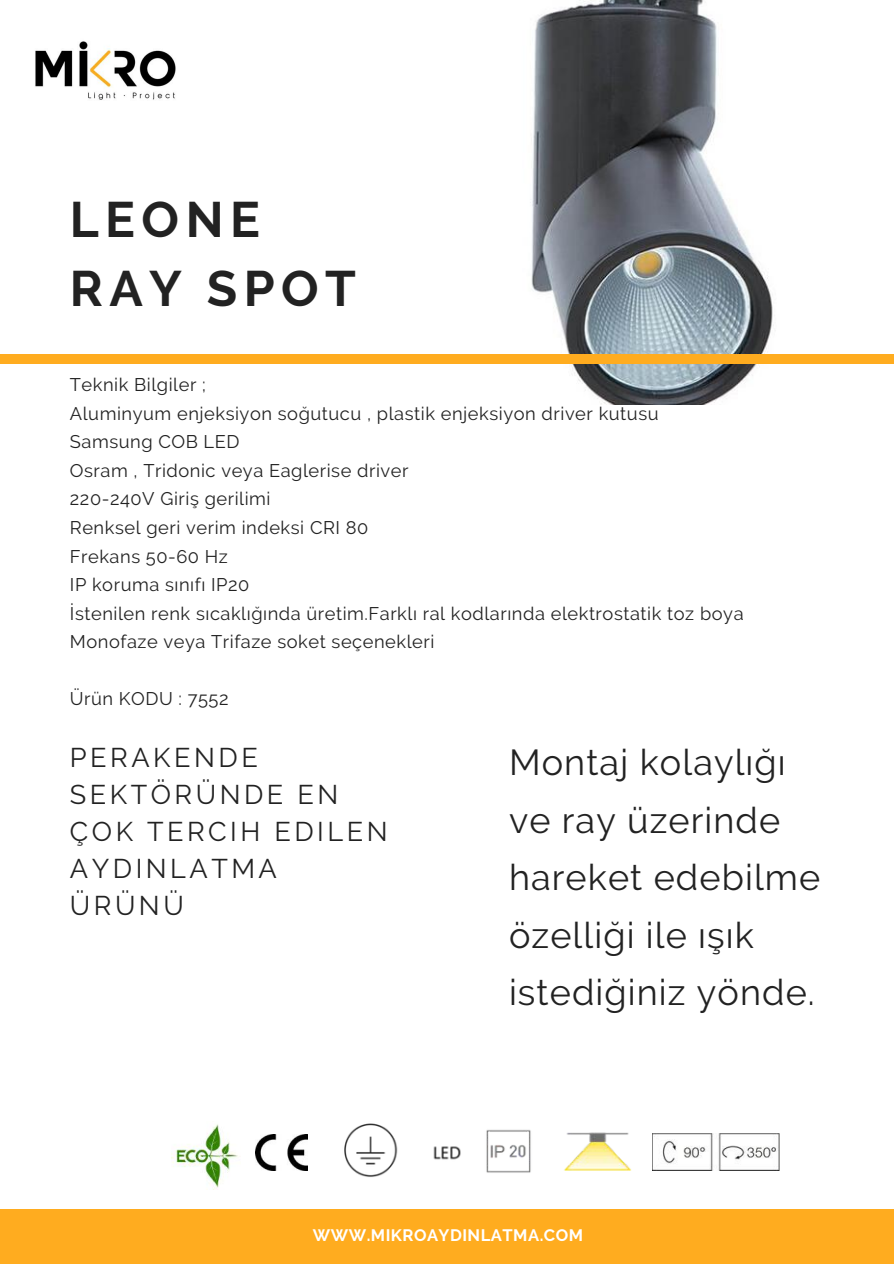
<style>
.page{position:relative;width:894px;height:1264px;background:#fff}
.page>*{position:absolute;margin:0;border:0;box-sizing:border-box;transform-origin:0 0}
.t1{font:700 49.65px/68.7px "Raleway";letter-spacing:.13em;color:#222}
.t2{font:36px/57.4px "Raleway";letter-spacing:.03em;color:#222}
.t3{font:27px/37.2px "Raleway";letter-spacing:.13em;color:#222}
.t4{font:18.3px/28.5px "Raleway";letter-spacing:.03em;color:#222}
.t5{font:700 16.5px "Raleway";letter-spacing:.03em;color:#fff}
</style>
<div class="page">
<img style="left:368px;top:0;width:525px;height:404px">
<div style="left:0;top:354px;width:893px;height:9px;background:#ffac1f"></div>
<div style="left:0;top:1209px;width:893px;height:54px;background:#ffac1f"></div>
<img style="left:171px;top:1124px;width:67px;height:65px">
<img style="left:255px;top:1134px;width:52px;height:36px">
<img style="left:344px;top:1123px;width:54px;height:54px">
<img style="left:433px;top:1146px;width:28px;height:14px">
<img style="left:564px;top:1132px;width:68px;height:39px">
<img style="left:35px;top:41px;width:141px;height:59px">
<img style="left:486px;top:1129px;width:45px;height:44px">
<img style="left:652px;top:1133px;width:127px;height:37px">
<h1 class="t1" style="left:70px;top:185px;width:287px">LEONE<br>RAY SPOT</h1>
<p class="t4" style="left:70px;top:370px;width:675px">Teknik Bilgiler ;<br>Aluminyum enjeksiyon soğutucu , plastik enjeksiyon driver kutusu Samsung COB LED<br>Osram , Tridonic veya Eaglerise driver<br>220-240V Giriş gerilimi<br>Renksel geri verim indeksi CRI 80<br>Frekans 50-60 Hz<br>IP koruma sınıfı IP20<br>İstenilen renk sıcaklığında üretim.Farklı ral kodlarında elektrostatik toz boya Monofaze veya Trifaze soket seçenekleri</p>
<p class="t4" style="left:70px;top:684px;width:160px">Ürün KODU : 7552</p>
<h3 class="t3" style="left:70px;top:738px;width:319px">PERAKENDE<br>SEKTÖRÜNDE EN<br>ÇOK TERCIH EDILEN<br>AYDINLATMA<br>ÜRÜNÜ</h3>
<h2 class="t2" style="left:509px;top:734px;width:313px">Montaj kolaylığı ve ray üzerinde hareket edebilme özelliği ile ışık istediğiniz yönde.</h2>
<p class="t5" style="left:313px;top:1225px;width:272px">WWW.MIKROAYDINLATMA.COM</p>
</div>
